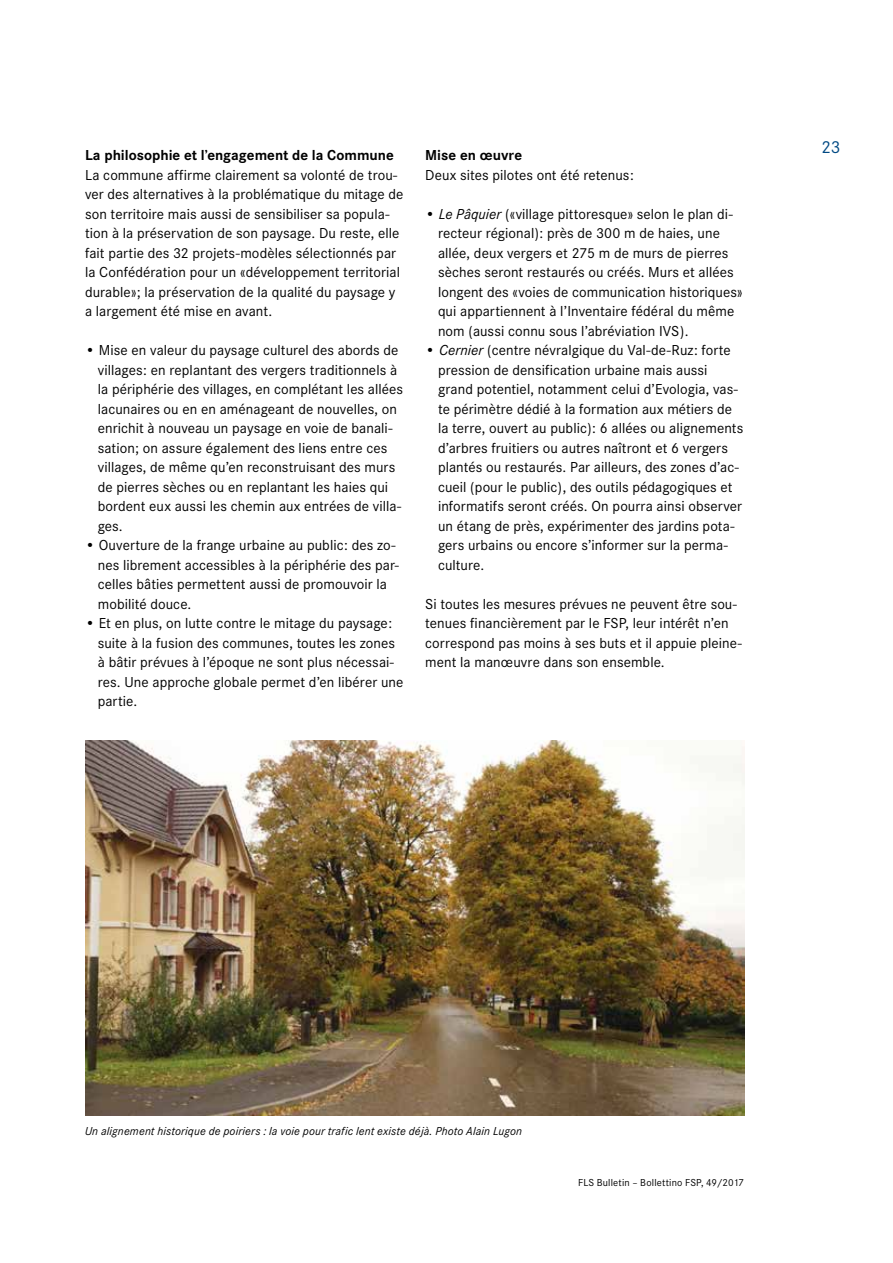
<style>
.page{position:relative;width:893px;height:1263px;background:#fff}
.page>*{position:absolute;margin:0;border:0;box-sizing:border-box;transform-origin:0 0}
.t1{font:18px "Corporate S";color:#004983}
.t2{font:15px/19.5px "Corporate S";letter-spacing:.005em;color:#000}
.t3{font:700 15px "Corporate S";color:#000}
.t4{font:italic 12px "Corporate S";letter-spacing:.01em;color:#000}
.t5{font:10.5px "Corporate S";letter-spacing:.015em;color:#000}
.s1{font-style:italic}
</style>
<div class="page">
<img style="left:85px;top:741px;width:659px;height:375px">
<p class="t3" style="left:85px;top:147px;width:310px">La philosophie et l’engagement de la Commune</p>
<p class="t2" style="left:85px;top:165px;width:320px">La commune affirme clairement sa volonté de trou&shy;ver des alternatives à la problématique du mitage de son territoire mais aussi de sensibiliser sa popula&shy;tion à la préservation de son paysage. Du reste, elle fait partie des 32 projets-modèles sélectionnés par la Confédération pour un «développement territorial durable»; la préservation de la qualité du paysage y a largement été mise en avant.</p>
<p class="t2" style="left:98px;top:341px;width:307px;text-indent:-13px">• Mise en valeur du paysage culturel des abords de villages: en replantant des vergers traditionnels à la périphérie des villages, en complétant les allées lacunaires ou en en aménageant de nouvelles, on enrichit à nouveau un paysage en voie de banali&shy;sation; on assure également des liens entre ces villages, de même qu’en reconstruisant des murs de pierres sèches ou en replantant les haies qui bordent eux aussi les chemin aux entrées de villa&shy;ges.</p>
<p class="t2" style="left:98px;top:536px;width:303px;text-indent:-13px">• Ouverture de la frange urbaine au public: des zo&shy;nes librement accessibles à la périphérie des par&shy;celles bâties permettent aussi de promouvoir la mobilité douce.</p>
<p class="t2" style="left:98px;top:614px;width:307px;text-indent:-13px">• Et en plus, on lutte contre le mitage du paysage: suite à la fusion des communes, toutes les zones à bâtir prévues à l’époque ne sont plus nécessai&shy;res. Une approche globale permet d’en libérer une partie.</p>
<p class="t3" style="left:425px;top:147px;width:98px">Mise en œuvre</p>
<p class="t2" style="left:425px;top:165px;width:210px">Deux sites pilotes ont été retenus:</p>
<p class="t2" style="left:438px;top:204px;width:306px;text-indent:-13px">• <span class="s1">Le Pâquier</span> («village pittoresque» selon le plan di&shy;recteur régional): près de 300 m de haies, une allée, deux vergers et 275 m de murs de pierres sèches seront restaurés ou créés. Murs et allées longent des «voies de communication historiques» qui appartiennent à l’Inventaire fédéral du même nom (aussi connu sous l’abréviation IVS).</p>
<p class="t2" style="left:438px;top:341px;width:307px;text-indent:-13px">• <span class="s1">Cernier</span> (centre névralgique du Val-de-Ruz: forte pression de densification urbaine mais aussi grand potentiel, notamment celui d’Evologia, vas&shy;te périmètre dédié à la formation aux métiers de la terre, ouvert au public): 6 allées ou alignements d’arbres fruitiers ou autres naîtront et 6 vergers plantés ou restaurés. Par ailleurs, des zones d’ac&shy;cueil (pour le public), des outils pédagogiques et informatifs seront créés. On pourra ainsi observer un étang de près, expérimenter des jardins pota&shy;gers urbains ou encore s’informer sur la perma&shy;culture.</p>
<p class="t2" style="left:425px;top:594px;width:318px">Si toutes les mesures prévues ne peuvent être sou&shy;tenues financièrement par le FSP, leur intérêt n’en correspond pas moins à ses buts et il appuie pleine&shy;ment la manœuvre dans son ensemble.</p>
<p class="t1" style="left:821px;top:137px;width:21px">23</p>
<p class="t4" style="left:85px;top:1125px;width:439px">Un alignement historique de poiriers : la voie pour trafic lent existe déjà. Photo Alain Lugon</p>
<p class="t5" style="left:578px;top:1176px;width:168px">FLS Bulletin – Bollettino FSP, 49/2017</p>
</div>
